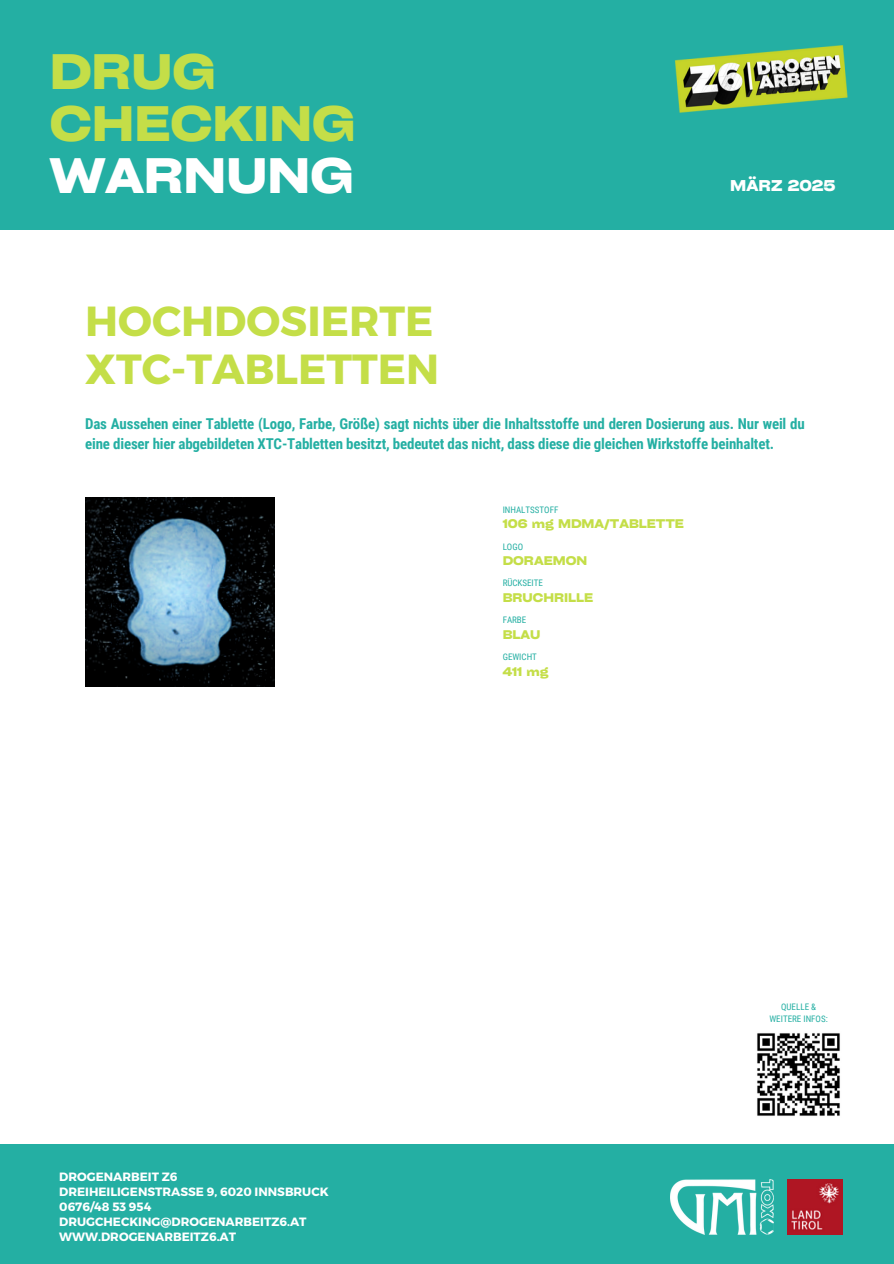
<style>
.page{position:relative;width:894px;height:1264px;background:#fff}
.page>*{position:absolute;margin:0;border:0;box-sizing:border-box;transform-origin:0 0}
.t1{font:700 expanded 47.7px/51.8px "Cy Grotesk";color:#c4de48}
.t2{font:700 42px/48.4px "Montserrat";color:#c4de48}
.t3{font:700 15px/20.2px "Roboto Condensed";letter-spacing:-.01em;color:#24afa3}
.t4{font:700 expanded 15px "Cy Grotesk";color:#fff}
.t5{font:700 12px/15px "Montserrat";color:#fff}
.t6{font:700 expanded 12px "Cy Grotesk";color:#c4de48}
.t7{font:9px "Roboto Condensed";color:#24afa3}
.s1{color:#fff}
</style>
<div class="page">
<div style="left:0;top:0;width:893px;height:229px;background:#24afa3"></div>
<img style="left:675px;top:45px;width:173px;height:68px">
<div style="left:0;top:1143px;width:893px;height:120px;background:#24afa3"></div>
<img style="left:787px;top:1179px;width:55px;height:55px">
<img style="left:757px;top:1033px;width:83px;height:83px">
<img style="left:85px;top:497px;width:189px;height:189px">
<img style="left:670px;top:1179px;width:103px;height:55px">
<p class="t1" style="left:50px;top:44px;width:307px">DRUG<br>CHECKING<br><span class="s1">WARNUNG</span></p>
<h4 class="t2" style="left:85px;top:294px;width:355px">HOCHDOSIERTE<br>XTC-TABLETTEN</h4>
<p class="t4" style="left:730px;top:176px;width:107px">MÄRZ 2025</p>
<p class="t3" style="left:85px;top:413px;width:721px">Das Aussehen einer Tablette (Logo, Farbe, Größe) sagt nichts über die Inhaltsstoffe und deren Dosierung aus. Nur weil du eine dieser hier abgebildeten XTC-Tabletten besitzt, bedeutet das nicht, dass diese die gleichen Wirkstoffe beinhaltet.</p>
<p class="t5" style="left:59px;top:1168px;width:271px">DROGENARBEIT Z6<br>DREIHEILIGENSTRASSE 9, 6020 INNSBRUCK<br>0676/48 53 954<br>DRUGCHECKING@DROGENARBEITZ6.AT<br>WWW.DROGENARBEITZ6.AT</p>
<p class="t7" style="left:502px;top:504px;width:57px">INHALTSSTOFF</p>
<h6 class="t7" style="left:502px;top:541px;width:22px">LOGO</h6>
<p class="t6" style="left:502px;top:516px;width:183px">106 mg MDMA/TABLETTE</p>
<h5 class="t6" style="left:502px;top:553px;width:86px">DORAEMON</h5>
<p class="t7" style="left:502px;top:578px;width:42px">RÜCKSEITE</p>
<h5 class="t6" style="left:502px;top:590px;width:92px">BRUCHRILLE</h5>
<p class="t7" style="left:502px;top:615px;width:25px">FARBE</p>
<h5 class="t6" style="left:502px;top:627px;width:39px">BLAU</h5>
<p class="t7" style="left:502px;top:652px;width:36px">GEWICHT</p>
<h6 class="t6" style="left:502px;top:664px;width:47px">411 mg</h6>
<h1 class="t7" style="left:781px;top:1001px;width:36px">QUELLE &amp;</h1>
<p class="t7" style="left:769px;top:1013px;width:60px">WEITERE INFOS:</p>
</div>
